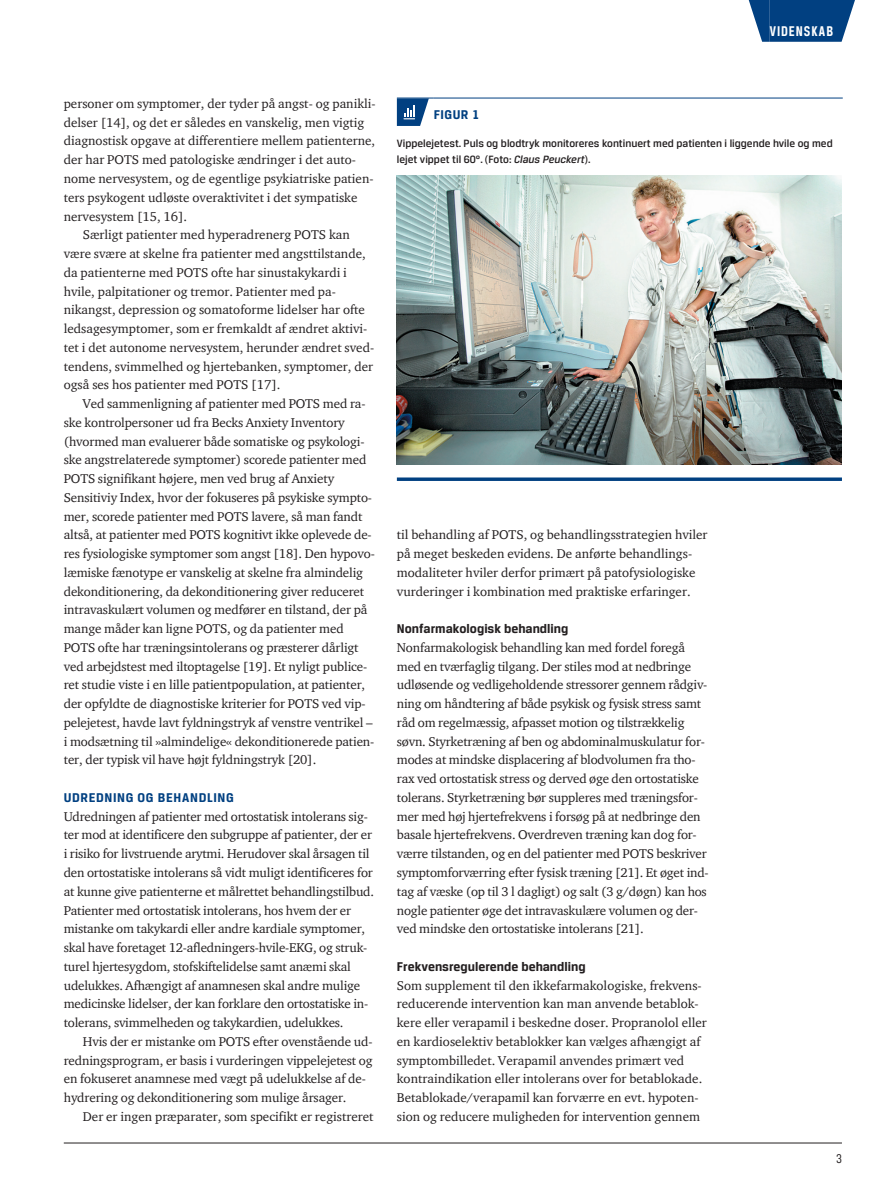
<style>
.page{position:relative;width:893px;height:1191px;background:#fff}
.page>*{position:absolute;margin:0;border:0;box-sizing:border-box;transform-origin:0 0}
.t1{font:700 15px "Breuer Condensed";letter-spacing:.065em;color:#fff}
.t2{font:700 13.5px "Breuer Text";color:#231f20}
.t3{font:700 13.5px "Breuer Text";letter-spacing:.05em;color:#014081}
.t4{font:13.5px "Breuer Condensed";color:#231f20}
.t5{font:13.05px/18.8px "ITC Charter Com";letter-spacing:-.01em;color:#231f20}
.t6{font:500 11.25px/15.8px "Breuer Text";color:#231f20}
.s1{font-style:italic}
</style>
<div class="page">
<hr style="left:64px;top:1142px;width:778px;height:1px;background:#231f20">
<div style="left:770px;top:0;width:64px;height:42px;background:#014081"></div>
<svg style="left:749px;top:0;width:21px;height:42px"></svg>
<svg style="left:834px;top:0;width:21px;height:42px"></svg>
<hr style="left:397px;top:98px;width:37px;height:1px;background:#014081">
<hr style="left:434px;top:98px;width:409px;height:1px;background:#014081">
<svg style="left:397px;top:98px;width:32px;height:28px"></svg>
<img style="left:397px;top:176px;width:445px;height:288px">
<svg style="left:397px;top:477px;width:445px;height:4px;background:#235991"></svg>
<p class="t1" style="left:770px;top:23px;width:65px">VIDENSKAB</p>
<p class="t5" style="left:64px;top:94px;width:313px">personer om symptomer, der tyder på angst- og panikli-</p>
<p class="t5" style="left:64px;top:113px;width:302px">delser [14], og det er således en vanskelig, men vigtig</p>
<p class="t5" style="left:64px;top:131px;width:313px">diagnostisk opgave at differentiere mellem patienterne,</p>
<p class="t5" style="left:64px;top:150px;width:294px">der har POTS med patologiske ændringer i det auto-</p>
<p class="t5" style="left:64px;top:169px;width:311px">nome nervesystem, og de egentlige psykiatriske patien-</p>
<p class="t5" style="left:64px;top:188px;width:295px">ters psykogent udløste overaktivitet i det sympatiske</p>
<p class="t5" style="left:64px;top:206px;width:125px">nervesystem [15, 16].</p>
<p class="t5" style="left:83px;top:225px;width:268px">Særligt patienter med hyperadrenerg POTS kan</p>
<p class="t5" style="left:64px;top:244px;width:303px">være svære at skelne fra patienter med angsttilstande,</p>
<p class="t5" style="left:64px;top:263px;width:285px">da patienterne med POTS ofte har sinustakykardi i</p>
<p class="t5" style="left:64px;top:281px;width:274px">hvile, palpitationer og tremor. Patienter med pa-</p>
<p class="t5" style="left:64px;top:300px;width:303px">nikangst, depression og somatoforme lidelser har ofte</p>
<p class="t5" style="left:64px;top:319px;width:305px">ledsagesymptomer, som er fremkaldt af ændret aktivi-</p>
<p class="t5" style="left:64px;top:338px;width:312px">tet i det autonome nervesystem, herunder ændret sved-</p>
<p class="t5" style="left:64px;top:356px;width:311px">tendens, svimmelhed og hjertebanken, symptomer, der</p>
<p class="t5" style="left:64px;top:375px;width:218px">også ses hos patienter med POTS [17].</p>
<p class="t5" style="left:83px;top:394px;width:284px">Ved sammenligning af patienter med POTS med ra-</p>
<p class="t5" style="left:64px;top:413px;width:282px">ske kontrolpersoner ud fra Becks Anxiety Inventory</p>
<p class="t5" style="left:64px;top:431px;width:302px">(hvormed man evaluerer både somatiske og psykologi-</p>
<p class="t5" style="left:64px;top:450px;width:304px">ske angstrelaterede symptomer) scorede patienter med</p>
<p class="t5" style="left:64px;top:469px;width:272px">POTS signifikant højere, men ved brug af Anxiety</p>
<p class="t5" style="left:64px;top:488px;width:310px">Sensitiviy Index, hvor der fokuseres på psykiske sympto-</p>
<p class="t5" style="left:64px;top:506px;width:300px">mer, scorede patienter med POTS lavere, så man fandt</p>
<p class="t5" style="left:64px;top:525px;width:309px">altså, at patienter med POTS kognitivt ikke oplevede de-</p>
<p class="t5" style="left:64px;top:544px;width:313px">res fysiologiske symptomer som angst [18]. Den hypovo-</p>
<p class="t5" style="left:64px;top:563px;width:301px">læmiske fænotype er vanskelig at skelne fra almindelig</p>
<p class="t5" style="left:64px;top:581px;width:302px">dekonditionering, da dekonditionering giver reduceret</p>
<p class="t5" style="left:64px;top:600px;width:305px">intravaskulært volumen og medfører en tilstand, der på</p>
<p class="t5" style="left:64px;top:619px;width:282px">mange måder kan ligne POTS, og da patienter med</p>
<p class="t5" style="left:64px;top:638px;width:296px">POTS ofte har træningsintolerans og præsterer dårligt</p>
<p class="t5" style="left:64px;top:656px;width:305px">ved arbejdstest med iltoptagelse [19]. Et nyligt publice-</p>
<p class="t5" style="left:64px;top:675px;width:303px">ret studie viste i en lille patientpopulation, at patienter,</p>
<p class="t5" style="left:64px;top:694px;width:303px">der opfyldte de diagnostiske kriterier for POTS ved vip-</p>
<p class="t5" style="left:64px;top:713px;width:310px">pelejetest, havde lavt fyldningstryk af venstre ventrikel –</p>
<p class="t5" style="left:64px;top:731px;width:312px">i modsætning til »almindelige« dekonditionerede patien-</p>
<p class="t5" style="left:64px;top:750px;width:254px">ter, der typisk vil have højt fyldningstryk [20].</p>
<p class="t3" style="left:64px;top:790px;width:172px">UDREDNING OG BEHANDLING</p>
<p class="t5" style="left:64px;top:806px;width:312px">Udredningen af patienter med ortostatisk intolerans sig&shy;ter mod at identificere den subgruppe af patienter, der er i risiko for livstruende arytmi. Herudover skal årsagen til den ortostatiske intolerans så vidt muligt identificeres for at kunne give patienterne et målrettet behandlingstilbud.<br>Patienter med ortostatisk intolerans, hos hvem der er mistanke om takykardi eller andre kardiale symptomer, skal have foretaget 12-afledningers-hvile-EKG, og struk&shy;turel hjertesygdom, stofskiftelidelse samt anæmi skal udelukkes. Afhængigt af anamnesen skal andre mulige medicinske lidelser, der kan forklare den ortostatiske in&shy;tolerans, svimmelheden og takykardien, udelukkes.</p>
<p class="t5" style="left:64px;top:1031px;width:310px;text-indent:19px">Hvis der er mistanke om POTS efter ovenstående ud&shy;redningsprogram, er basis i vurderingen vippelejetest og en fokuseret anamnese med vægt på udelukkelse af de&shy;hydrering og dekonditionering som mulige årsager.</p>
<p class="t5" style="left:83px;top:1106px;width:292px">Der er ingen præparater, som specifikt er registreret</p>
<p class="t3" style="left:434px;top:107px;width:15px">Figur</p>
<p class="t3" style="left:472px;top:107px;width:9px">1</p>
<p class="t6" style="left:397px;top:135px;width:437px">Vippelejetest. Puls og blodtryk monitoreres kontinuert med patienten i liggende hvile og med lejet vippet til 60°. (Foto: <span class="s1">Claus Peuckert</span>).</p>
<p class="t5" style="left:397px;top:525px;width:312px">til behandling af POTS, og behandlingsstrategien hviler på meget beskeden evidens. De anførte behandlings&shy;modaliteter hviler derfor primært på patofysiologiske vurderinger i kombination med praktiske erfaringer.</p>
<p class="t2" style="left:397px;top:621px;width:173px">Nonfarmakologisk behandling</p>
<p class="t5" style="left:397px;top:638px;width:313px">Nonfarmakologisk behandling kan med fordel foregå med en tværfaglig tilgang. Der stiles mod at nedbringe udløsende og vedligeholdende stressorer gennem rådgiv&shy;ning om håndtering af både psykisk og fysisk stress samt råd om regelmæssig, afpasset motion og tilstrækkelig søvn. Styrketræning af ben og abdominalmuskulatur for&shy;modes at mindske displacering af blodvolumen fra tho&shy;rax ved ortostatisk stress og derved øge den ortostatiske tolerans. Styrketræning bør suppleres med træningsfor&shy;mer med høj hjertefrekvens i forsøg på at nedbringe den basale hjertefrekvens. Overdreven træning kan dog for&shy;værre tilstanden, og en del patienter med POTS beskriver symptomforværring efter fysisk træning [21]. Et øget ind&shy;tag af væske (op til 3 l dagligt) og salt (3 g/døgn) kan hos nogle patienter øge det intravaskulære volumen og der&shy;ved mindske den ortostatiske intolerans [21].</p>
<p class="t2" style="left:397px;top:958px;width:190px">Frekvensregulerende behandling</p>
<p class="t5" style="left:397px;top:975px;width:311px">Som supplement til den ikkefarmakologiske, frekvens&shy;reducerende intervention kan man anvende betablok&shy;kere eller verapamil i beskedne doser. Propranolol eller en kardioselektiv betablokker kan vælges afhængigt af symptombilledet. Verapamil anvendes primært ved kontraindikation eller intolerans over for betablokade.<br>Betablokade/verapamil kan forværre en evt. hypoten&shy;sion og reducere muligheden for intervention gennem</p>
<p class="t4" style="left:836px;top:1150px;width:7px">3</p>
</div>
